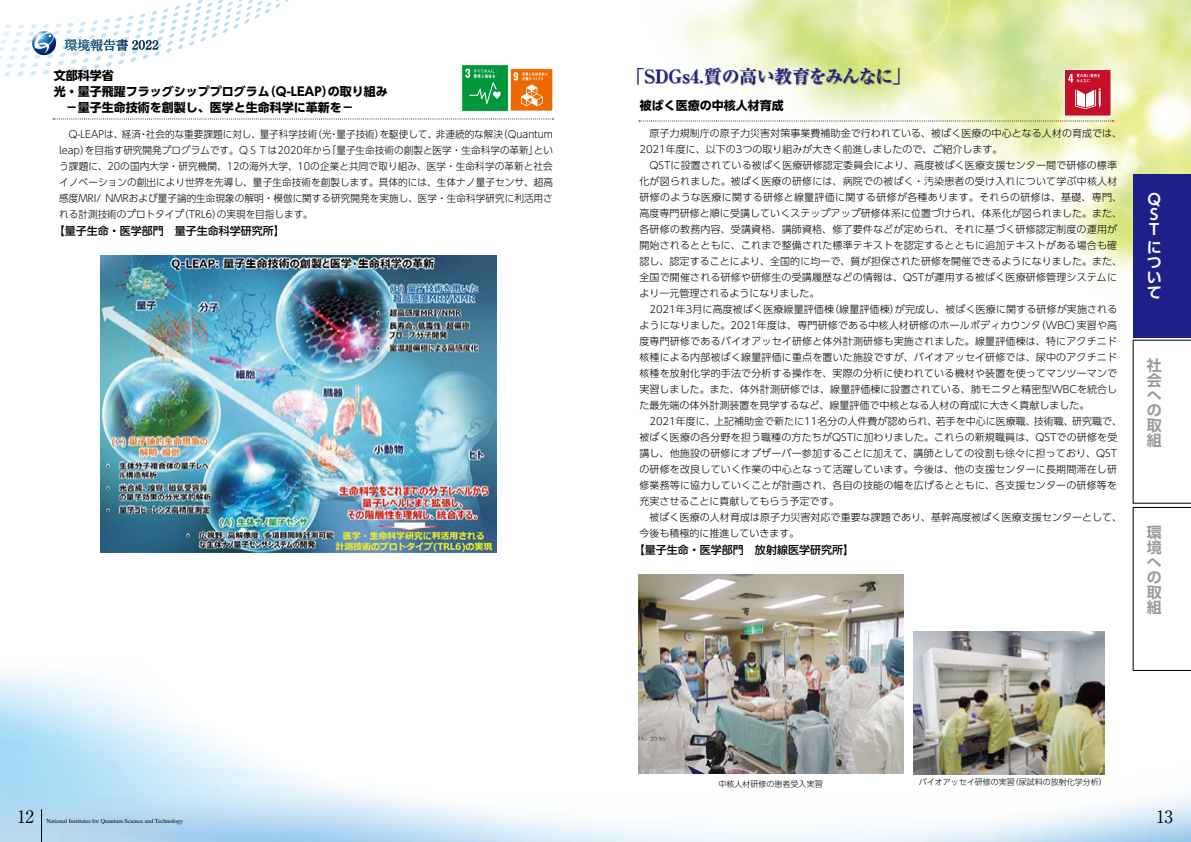
<style>
.page{position:relative;width:1191px;height:842px;background:#fff}
.page>*{position:absolute;margin:0;border:0;box-sizing:border-box;transform-origin:0 0}
.t1{font:700 expanded 18px "Ryumin Pr 6";letter-spacing:-.025em;color:#1d2088}
.t2{font:700 17px "A1 Mincho Std";color:#000}
.t3{font:700 15px/15px "UD Shin Go Pr 6 De";color:#989999;text-align:justify}
.t4{font:700 15px/15px "UD Shin Go Pr 6 De";color:#fff}
.t5{font:12.8px "Tsuku Min Pr 5 N RB";color:#000}
.t6{font:700 12px/16px "UD Shin Go Pr 6";color:#000}
.t7{font:500 11px "UD Shin Go Pr 6";color:#000}
.t8{font:300 10px/16px "UD Shin Go Pr 6";letter-spacing:.015em;color:#000}
.t9{font:300 10px/16px "UD Shin Go Pr 6";letter-spacing:.015em;color:#000;text-align:justify;scale:.96 1}
.t10{font:300 8px "UD Shin Go Pr 6";color:#000}
.t11{font:6px "Times";color:#000}
</style>
<div class="page">
<img style="left:357px;top:0;width:834px;height:583px">
<svg style="left:0;top:663px;width:1191px;height:179px"></svg>
<svg style="left:0;top:0;width:289px;height:76px"></svg>
<div style="left:1064px;top:70px;width:46px;height:45px;background:#c60f28"></div>
<svg style="left:1068px;top:74px;width:32px;height:35px"></svg>
<div style="left:1064px;top:69px;width:47px;height:47px;border:1px solid #fff"></div>
<img style="left:638px;top:575px;width:265px;height:199px">
<img style="left:914px;top:632px;width:190px;height:142px">
<svg style="left:639px;top:120px;width:474px;height:1px"></svg>
<div style="left:510px;top:69px;width:43px;height:42px;background:#ed6a02"></div>
<svg style="left:513px;top:72px;width:34px;height:34px"></svg>
<div style="left:510px;top:68px;width:43px;height:43px;border:1px solid #fff"></div>
<div style="left:461px;top:65px;width:47px;height:46px;background:#00973b"></div>
<svg style="left:465px;top:69px;width:36px;height:35px"></svg>
<div style="left:461px;top:64px;width:47px;height:48px;border:1px solid #fff"></div>
<img style="left:100px;top:256px;width:396px;height:296px">
<svg style="left:53px;top:118px;width:500px;height:1px"></svg>
<div style="left:638px;top:67px;width:261px;height:18px;background:#000;opacity:.5"></div>
<hr style="left:41px;top:809px;width:1px;height:33px;background:#000">
<svg style="left:1133px;top:340px;width:58px;height:331px"></svg>
<div style="left:1133px;top:174px;width:58px;height:163px;background:#1d2088"></div>
<p class="t5" style="left:65px;top:33px;width:96px">環境報告書 2022</p>
<p class="t6" style="left:54px;top:67px;width:335px">文部科学省　<br>光・量子飛躍フラッグシッププログラム（Q-LEAP）の取り組み　－量子生命技術を創製し、医学と生命科学に革新を－</p>
<h1 class="t1" style="left:626px;top:62px;width:285px">「SDGs4.質の高い教育をみんなに」</h1>
<p class="t6" style="left:639px;top:97px;width:145px">被ばく医療の中核人材育成</p>
<p class="t9" style="left:59px;top:126px;width:516px">　Q-LEAPは、経済・社会的な重要課題に対し、量子科学技術（光・量子技術）を駆使して、非連続的な解決（Quantum leap）を目指す研究開発プログラムです。ＱＳＴは2020年から「量子生命技術の創製と医学・生命科学の革新」という課題に、20の国内大学・研究機関、12の海外大学、10の企業と共同で取り組み、医学・生命科学の革新と社会イノベーションの創出により世界を先導し、量子生命技術を創製します。具体的には、生体ナノ量子センサ、超高感度MRI/ NMRおよび量子論的生命現象の解明・模倣に関する研究開発を実施し、医学・生命科学研究に利活用される計測技術のプロトタイプ（TRL6）の実現を目指します。</p>
<p class="t7" style="left:54px;top:222px;width:233px">【量子生命・医学部門　量子生命科学研究所】</p>
<p class="t8" style="left:639px;top:125px;width:484px">　原子力規制庁の原子力災害対策事業費補助金で行われている、被ばく医療の中心となる人材の育成では、2021年度に、以下の3つの取り組みが大きく前進しましたので、ご紹介します。<br>　QSTに設置されている被ばく医療研修認定委員会により、高度被ばく医療支援センター間で研修の標準化が図られました。被ばく医療の研修には、病院での被ばく・汚染患者の受け入れについて学ぶ中核人材研修のような医療に関する研修と線量評価に関する研修が各種あります。それらの研修は、基礎、専門、高度専門研修と順に受講していくステップアップ研修体系に位置づけられ、体系化が図られました。また、各研修の教務内容、受講資格、講師資格、修了要件などが定められ、それに基づく研修認定制度の運用が開始されるとともに、これまで整備された標準テキストを認定するとともに追加テキストがある場合も確認し、認定することにより、全国的に均一で、質が担保された研修を開催できるようになりました。また、全国で開催される研修や研修生の受講履歴などの情報は、QSTが運用する被ばく医療研修管理システムにより一元管理されるようになりました。<br>　2021年3月に高度被ばく医療線量評価棟（線量評価棟）が完成し、被ばく医療に関する研修が実施されるようになりました。2021年度は、専門研修である中核人材研修のホールボディカウンタ（WBC）実習や高度専門研修であるバイオアッセイ研修と体外計測研修も実施されました。線量評価棟は、特にアクチニド核種による内部被ばく線量評価に重点を置いた施設ですが、バイオアッセイ研修では、尿中のアクチニド核種を放射化学的手法で分析する操作を、実際の分析に使われている機材や装置を使ってマンツーマンで実習しました。また、体外計測研修では、線量評価棟に設置されている、肺モニタと精密型WBCを統合した最先端の体外計測装置を見学するなど、線量評価で中核となる人材の育成に大きく貢献しました。　2021年度に、上記補助金で新たに11名分の人件費が認められ、若手を中心に医療職、技術職、研究職で、被ばく医療の各分野を担う職種の方たちがQSTに加わりました。これらの新規職員は、QSTでの研修を受講し、他施設の研修にオブザーバー参加することに加えて、講師としての役割も徐々に担っており、QSTの研修を改良していく作業の中心となって活躍しています。今後は、他の支援センターに長期間滞在し研修業務等に協力していくことが計画され、各自の技能の幅を広げるとともに、各支援センターの研修等を充実させることに貢献してもらう予定です。<br>　被ばく医療の人材育成は原子力災害対応で重要な課題であり、基幹高度被ばく医療支援センターとして、今後も積極的に推進していきます。</p>
<p class="t7" style="left:634px;top:541px;width:221px">【量子生命・医学部門　放射線医学研究所】</p>
<h3 class="t4" style="left:1147px;top:191px;width:15px">Q<br>S<br>T</h3>
<h3 class="t4" style="left:1146px;top:240px;width:15px;text-align:justify">について</h3>
<h3 class="t3" style="left:1146px;top:357px;width:16px">社会への取組</h3>
<h3 class="t3" style="left:1146px;top:524px;width:16px">環境への取組</h3>
<p class="t10" style="left:718px;top:777px;width:105px">中核人材研修の患者受入実習</p>
<p class="t10" style="left:918px;top:776px;width:189px">バイオアッセイ研修の実習（尿試料の放射化学分析）</p>
<h2 class="t2" style="left:17px;top:803px;width:18px">12</h2>
<p class="t11" style="left:47px;top:815px;width:138px">National Institutes for Quantum Science and Technology</p>
<h2 class="t2" style="left:1156px;top:803px;width:18px">13</h2>
</div>
